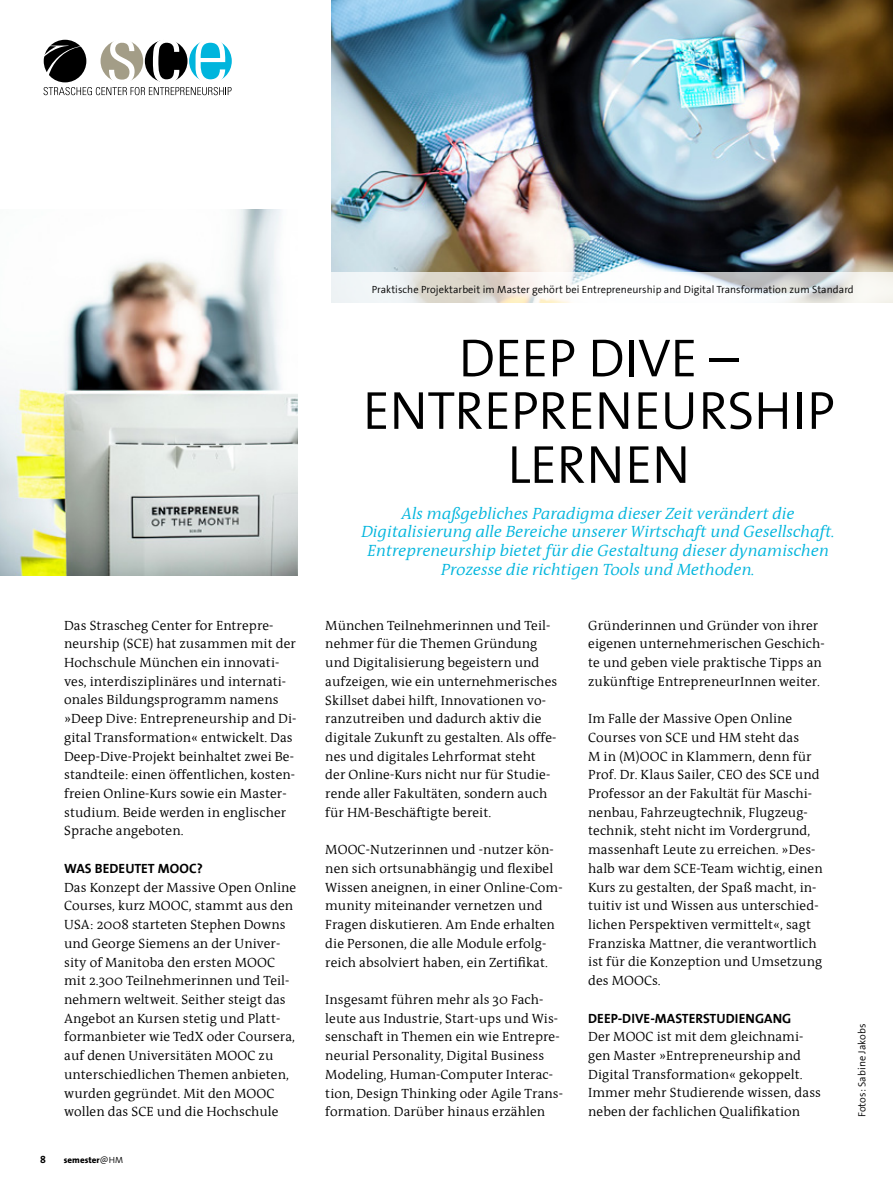
<style>
.page{position:relative;width:893px;height:1191px;background:#fff}
.page>*{position:absolute;margin:0;border:0;box-sizing:border-box;transform-origin:0 0}
.t1{font:54px/53.2px "FHM The Sans";letter-spacing:-.01em;color:#000;text-align:center}
.t2{font:italic 16.5px/18.8px "FHM Antiqua";letter-spacing:.005em;color:#00b5dd;text-align:center}
.t3{font:13.5px/18.8px "FHM Antiqua";letter-spacing:.005em;color:#000}
.t4{font:700 13.5px "FHM Antiqua";letter-spacing:.005em;color:#000}
.t5{font:10.5px "FHM The Sans";letter-spacing:.005em;color:#000}
.t6{font:10.5px "The Sans Bold Expert";color:#000}
.t7{font:800 9px "The Sans";letter-spacing:.005em;color:#000}
.s1{font-family:"FHM The Sans";font-weight:400}
</style>
<div class="page">
<svg style="left:43px;top:39px;width:189px;height:56px"></svg>
<img style="left:0;top:209px;width:297px;height:366px">
<img style="left:332px;top:0;width:561px;height:272px">
<svg style="left:331px;top:272px;width:562px;height:31px"></svg>
<p class="t3" style="left:64px;top:616px;width:234px">Das Strascheg Center for Entrepre&shy;neurship (SCE) hat zusammen mit der Hochschule München ein innovati&shy;ves, interdisziplinäres und internati&shy;onales Bildungsprogramm namens »Deep Dive: Entrepreneurship and Di&shy;gital Transformation« entwickelt. Das Deep-Dive-Projekt beinhaltet zwei Be&shy;standteile: einen öffentlichen, kosten&shy;freien Online-Kurs sowie ein Master&shy;studium. Beide werden in englischer Sprache angeboten.</p>
<p class="t4" style="left:64px;top:861px;width:140px">WAS BEDEUTET MOOC?</p>
<p class="t3" style="left:64px;top:878px;width:234px">Das Konzept der Massive Open Online Courses, kurz MOOC, stammt aus den USA: 2008 starteten Stephen Downs und George Siemens an der Univer&shy;sity of Manitoba den ersten MOOC mit 2.300 Teilnehmerinnen und Teil&shy;nehmern weltweit. Seither steigt das Angebot an Kursen stetig und Platt&shy;formanbieter wie TedX oder Coursera, auf denen Universitäten MOOC zu unterschiedlichen Themen anbieten, wurden gegründet. Mit den MOOC wollen das SCE und die Hochschule</p>
<p class="t6" style="left:40px;top:1151px;width:7px">8</p>
<p class="t7" style="left:64px;top:1152px;width:61px">semester<span class="s1">@HM</span></p>
<p class="t5" style="left:372px;top:284px;width:483px">Praktische Projektarbeit im Master gehört bei Entrepreneurship and Digital Transformation zum Standard</p>
<h1 class="t1" style="left:363px;top:333px;width:474px">DEEP DIVE –<br>ENTREPRENEURSHIP<br>LERNEN</h1>
<p class="t2" style="left:361px;top:504px;width:475px">Als maßgebliches Paradigma dieser Zeit verändert die Digitalisierung alle Bereiche unserer Wirtschaft und Gesellschaft.<br>Entrepreneurship bietet für die Gestaltung dieser dynamischen Prozesse die richtigen Tools und Methoden.</p>
<p class="t3" style="left:325px;top:616px;width:233px">München Teilnehmerinnen und Teil&shy;nehmer für die Themen Gründung und Digitalisierung begeistern und aufzeigen, wie ein unternehmerisches Skillset dabei hilft, Innovationen vo&shy;ranzutreiben und dadurch aktiv die digitale Zukunft zu gestalten. Als offe&shy;nes und digitales Lehrformat steht der Online-Kurs nicht nur für Studie&shy;rende aller Fakultäten, sondern auch für HM-Beschäftigte bereit.</p>
<p class="t3" style="left:325px;top:841px;width:239px">MOOC-Nutzerinnen und -nutzer kön&shy;nen sich ortsunabhängig und flexibel Wissen aneignen, in einer Online-Com&shy;munity miteinander vernetzen und Fragen diskutieren. Am Ende erhalten die Personen, die alle Module erfolg&shy;reich absolviert haben, ein Zertifikat.</p>
<p class="t3" style="left:325px;top:990px;width:239px">Insgesamt führen mehr als 30 Fach&shy;leute aus Industrie, Start-ups und Wis&shy;senschaft in Themen ein wie Entrepre&shy;neurial Personality, Digital Business Modeling, Human-Computer Interac&shy;tion, Design Thinking oder Agile Trans&shy;formation. Darüber hinaus erzählen</p>
<p class="t3" style="left:588px;top:616px;width:238px">Gründerinnen und Gründer von ihrer eigenen unternehmerischen Geschich&shy;te und geben viele praktische Tipps an zukünftige EntrepreneurInnen weiter.</p>
<p class="t3" style="left:588px;top:709px;width:236px">Im Falle der Massive Open Online Courses von SCE und HM steht das<br>M in (M)OOC in Klammern, denn für Prof. Dr. Klaus Sailer, CEO des SCE und Professor an der Fakultät für Maschi&shy;nenbau, Fahrzeugtechnik, Flugzeug&shy;technik, steht nicht im Vordergrund, massenhaft Leute zu erreichen. »Des&shy;halb war dem SCE-Team wichtig, einen Kurs zu gestalten, der Spaß macht, in&shy;tuitiv ist und Wissen aus unterschied&shy;lichen Perspektiven vermittelt«, sagt Franziska Mattner, die verantwortlich ist für die Konzeption und Umsetzung des MOOCs.</p>
<p class="t4" style="left:588px;top:1011px;width:205px">DEEP-DIVE-MASTERSTUDIENGANG</p>
<p class="t3" style="left:588px;top:1028px;width:234px">Der MOOC ist mit dem gleichnami&shy;gen Master »Entrepreneurship and Digital Transformation« gekoppelt.<br>Immer mehr Studierende wissen, dass neben der fachlichen Qualifikation</p>
<p class="t5" style="left:856px;top:1117px;width:95px;rotate:-90deg">Fotos: Sabine Jakobs</p>
</div>
